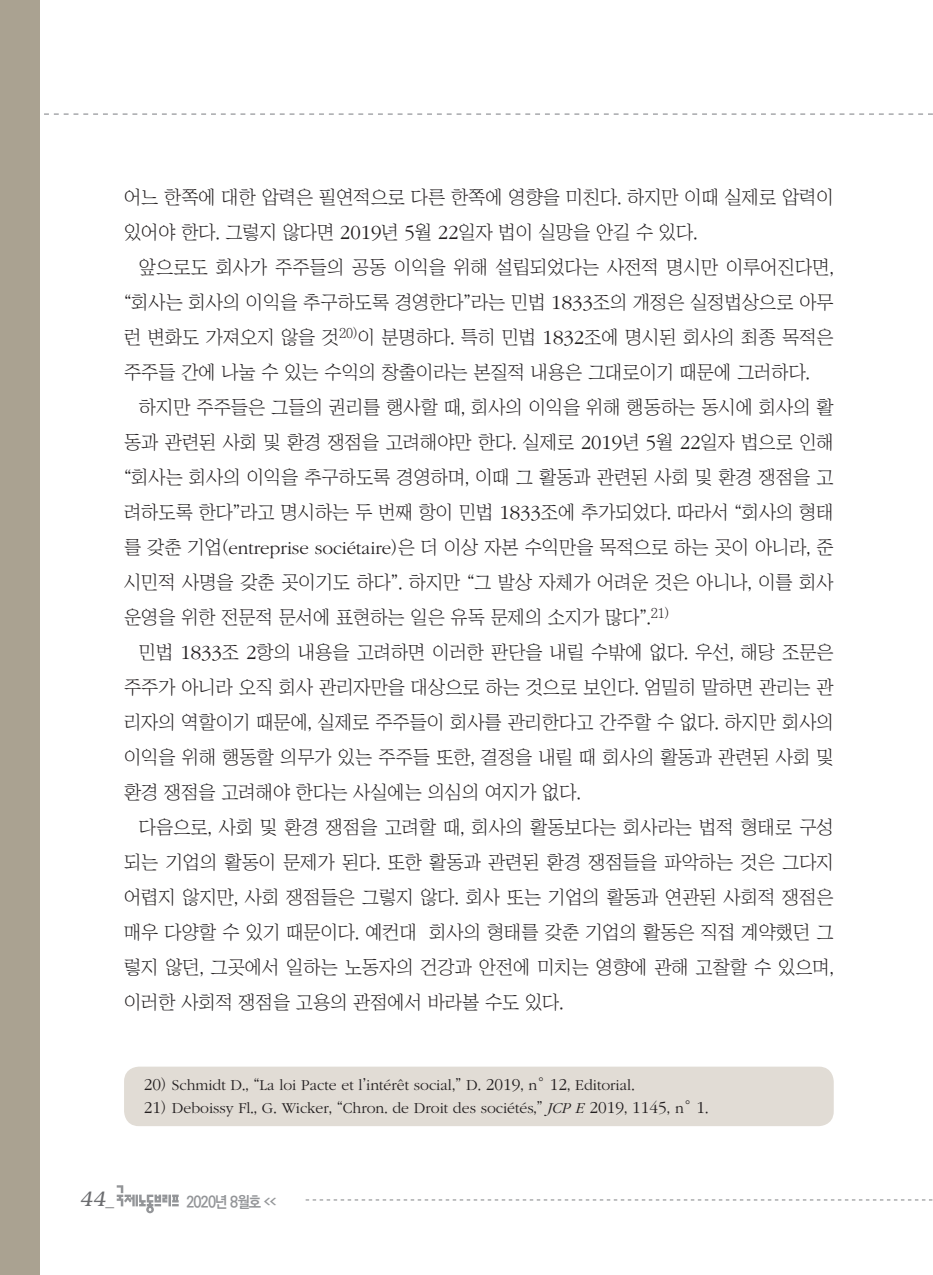
<style>
.page{position:relative;width:933px;height:1275px;background:#fff}
.page>*{position:absolute;margin:0;border:0;box-sizing:border-box;transform-origin:0 0}
.t1{font:italic 300 21px "Bookman";color:#6c6d70}
.본문{font:18.9px/35px "Chosunilbo NM";color:#231f20;text-align:justify}
.각주{font:300 15.75px "ITC Garamond Std";color:#231f20}
.t2{font:700 15.75px "Ko Pub Dotum";letter-spacing:-.055em;color:#939598;scale:.9 1}
.s1{font-family:"ITC Garamond Std";font-weight:300;font-size:20.82px}
.s2{font-family:"ITC Garamond Std";font-weight:300}
.s3{font-size:17.32px}
.s4{font-family:"Chosunilbo NM";font-weight:400}
.s5{font-style:italic}
.s6{font-family:"Helvetica";font-weight:400;font-style:normal;font-size:17.5px}
.s7{font-size:7.88px}
</style>
<div class="page">
<svg style="left:44px;top:113px;width:889px;height:2px"></svg>
<div style="left:0;top:0;width:40px;height:1275px;background:#aaa291"></div>
<svg style="left:306px;top:1199px;width:626px;height:1px"></svg>
<svg style="left:117px;top:1185px;width:62px;height:28px"></svg>
<div style="left:124px;top:1067px;width:709px;height:59px;background:#e1dcd5;border-radius:15px"></div>
<p class="본문" style="left:124px;top:179px;width:711px">어느 한쪽에 대한 압력은 필연적으로 다른 한쪽에 영향을 미친다. 하지만 이때 실제로 압력이 있어야 한다. 그렇지 않다면 <span class="s1">2019</span>년 <span class="s1">5</span>월 <span class="s1">22</span>일자 법이 실망을 안길 수 있다.</p>
<p class="본문" style="left:124px;top:249px;width:711px;text-indent:15px">앞으로도 회사가 주주들의 공동 이익을 위해 설립되었다는 사전적 명시만 이루어진다면, “회사는 회사의 이익을 추구하도록 경영한다”라는 민법 <span class="s1">1833</span>조의 개정은 실정법상으로 아무 런 변화도 가져오지 않을 것<sup>20)</sup>이 분명하다. 특히 민법 <span class="s1">1832</span>조에 명시된 회사의 최종 목적은 주주들 간에 나눌 수 있는 수익의 창출이라는 본질적 내용은 그대로이기 때문에 그러하다.</p>
<p class="본문" style="left:124px;top:389px;width:711px;text-indent:15px">하지만 주주들은 그들의 권리를 행사할 때, 회사의 이익을 위해 행동하는 동시에 회사의 활 동과 관련된 사회 및 환경 쟁점을 고려해야만 한다. 실제로 <span class="s1">2019</span>년 <span class="s1">5</span>월 <span class="s1">22</span>일자 법으로 인해 “회사는 회사의 이익을 추구하도록 경영하며, 이때 그 활동과 관련된 사회 및 환경 쟁점을 고 려하도록 한다”라고 명시하는 두 번째 항이 민법 <span class="s1">1833</span>조에 추가되었다. 따라서 “회사의 형태 를 갖춘 기업(<span class="s2">entreprise sociétaire</span>)은 더 이상 자본 수익만을 목적으로 하는 곳이 아니라, 준 시민적 사명을 갖춘 곳이기도 하다”. 하지만 “그 발상 자체가 어려운 것은 아니나, 이를 회사 운영을 위한 전문적 문서에 표현하는 일은 유독 문제의 소지가 많다”.<sup>21)</sup></p>
<p class="본문" style="left:124px;top:634px;width:711px;text-indent:15px">민법 <span class="s1">1833</span>조 <span class="s1">2</span>항의 내용을 고려하면 이러한 판단을 내릴 수밖에 없다. 우선, 해당 조문은 주주가 아니라 오직 회사 관리자만을 대상으로 하는 것으로 보인다. 엄밀히 말하면 관리는 관 리자의 역할이기 때문에, 실제로 주주들이 회사를 관리한다고 간주할 수 없다. 하지만 회사의 이익을 위해 행동할 의무가 있는 주주들 또한, 결정을 내릴 때 회사의 활동과 관련된 사회 및 환경 쟁점을 고려해야 한다는 사실에는 의심의 여지가 없다.</p>
<p class="본문" style="left:124px;top:809px;width:711px;text-indent:15px">다음으로, 사회 및 환경 쟁점을 고려할 때, 회사의 활동보다는 회사라는 법적 형태로 구성 되는 기업의 활동이 문제가 된다. 또한 활동과 관련된 환경 쟁점들을 파악하는 것은 그다지 어렵지 않지만, 사회 쟁점들은 그렇지 않다. 회사 또는 기업의 활동과 연관된 사회적 쟁점은 매우 다양할 수 있기 때문이다. 예컨대 회사의 형태를 갖춘 기업의 활동은 직접 계약했던 그 렇지 않던, 그곳에서 일하는 노동자의 건강과 안전에 미치는 영향에 관해 고찰할 수 있으며, 이러한 사회적 쟁점을 고용의 관점에서 바라볼 수도 있다.</p>
<p class="각주" style="left:144px;top:1077px;width:492px"><span class="s3">20</span><span class="s4">)</span> Schmidt D<span class="s4">., “</span>La loi Pacte et l<span class="s4">’</span>intérêt social<span class="s4">,”</span> D<span class="s4">.</span> <span class="s3">2019</span><span class="s4">,</span> n<span class="s4">°</span> <span class="s3">12</span><span class="s4">,</span> Editorial<span class="s4">.</span></p>
<p class="각주" style="left:144px;top:1100px;width:566px"><span class="s3">21</span><span class="s4">)</span> Deboissy Fl<span class="s4">.,</span> G<span class="s4">.</span> Wicker<span class="s4">, “</span>Chron<span class="s4">.</span> de Droit des sociétés<span class="s4">,”</span> <span class="s5">JCPE</span><span class="s3">2019</span><span class="s4">,</span> <span class="s3">1145</span><span class="s4">,</span> n<span class="s4">°</span> <span class="s3">1</span><span class="s4">.</span></p>
<p class="t1" style="left:79px;top:1187px;width:36px">44<span class="s6">_</span></p>
<p class="t2" style="left:186px;top:1194px;width:101px">2020년 8월호 <span class="s7">&lt;&lt;</span></p>
</div>
